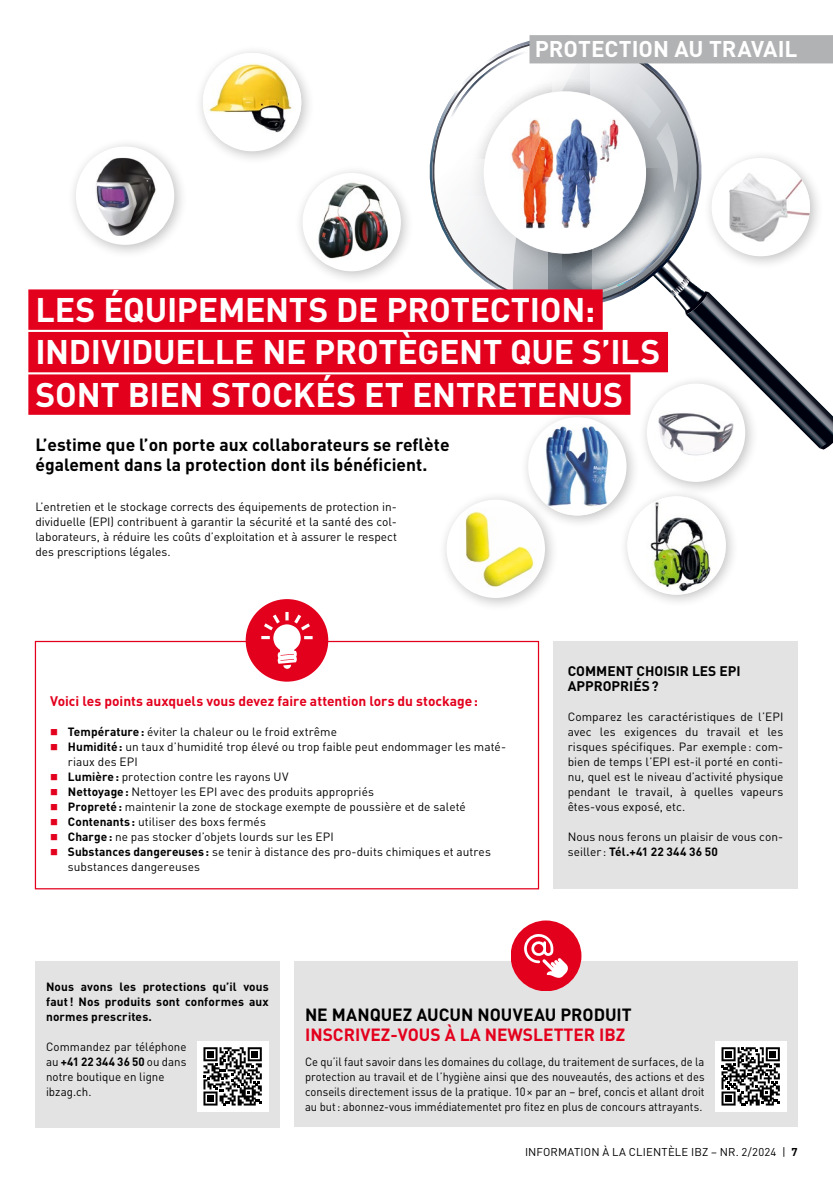
<style>
.page{position:relative;width:833px;height:1180px;background:#fff}
.page>*{position:absolute;margin:0;border:0;box-sizing:border-box;transform-origin:0 0}
.t1{font:700 33.75px/42.5px "DIN";letter-spacing:-.005em;color:#fff}
.t2{font:700 22.5px "DIN";color:#fff}
.t3{font:700 17.5px/20px "DIN";color:#000}
.t4{font:700 17.5px "DIN";color:#e3001d}
.t5{font:700 13.75px "DIN";color:#e3001d}
.t6{font:700 13.75px/15px "DIN";color:#000}
.t7{font:11.88px/15px "DIN";letter-spacing:.005em;color:#000}
.t8{font:11.88px/15px "DIN";letter-spacing:.005em;color:#000;text-align:justify;scale:.94 1}
.t9{font:700 11.88px/15px "DIN";letter-spacing:.01em;color:#000;text-align:justify}
.t10{font:11.25px "DIN";letter-spacing:.015em;color:#000}
.s1{font-weight:700}
</style>
<div class="page">
<svg style="left:424px;top:63px;width:409px;height:387px"></svg>
<svg style="left:432px;top:41px;width:267px;height:264px"></svg>
<div style="left:28px;top:289px;width:574px;height:41px;background:#e3001d"></div>
<div style="left:28px;top:332px;width:640px;height:40px;background:#e3001d"></div>
<div style="left:28px;top:374px;width:602px;height:41px;background:#e3001d"></div>
<div style="left:529px;top:35px;width:304px;height:28px;background:#b1b2b3"></div>
<div style="left:294px;top:961px;width:503px;height:165px;background:#e3e3e3"></div>
<div style="left:35px;top:961px;width:244px;height:166px;background:#e3e3e3"></div>
<div style="left:715px;top:1041px;width:71px;height:71px;background:#fff"></div>
<svg style="left:721px;top:1047px;width:59px;height:58px"></svg>
<div style="left:197px;top:1041px;width:71px;height:71px;background:#fff"></div>
<svg style="left:203px;top:1047px;width:59px;height:58px"></svg>
<div style="left:510px;top:920px;width:71px;height:71px;background:#e3001d;border-radius:35px"></div>
<svg style="left:524px;top:934px;width:44px;height:44px"></svg>
<div style="left:35px;top:641px;width:504px;height:248px;border:1px solid #e3001d"></div>
<div style="left:553px;top:642px;width:244px;height:247px;background:#e3e3e3"></div>
<div style="left:246px;top:599px;width:82px;height:83px;background:#e3001d;border-radius:50%"></div>
<svg style="left:261px;top:612px;width:52px;height:57px"></svg>
<div style="left:194px;top:44px;width:121px;height:121px;background:#000;opacity:.25"></div>
<div style="left:203px;top:53px;width:98px;height:98px;background:#fff;border-radius:50%"></div>
<img style="left:203px;top:53px;width:98px;height:91px">
<div style="left:293px;top:164px;width:122px;height:121px;background:#000;opacity:.25"></div>
<div style="left:302px;top:173px;width:99px;height:98px;background:#fff;border-radius:50%"></div>
<img style="left:312px;top:180px;width:85px;height:85px">
<div style="left:437px;top:491px;width:122px;height:121px;background:#000;opacity:.25"></div>
<div style="left:446px;top:500px;width:99px;height:98px;background:#fff;border-radius:50%"></div>
<img style="left:457px;top:508px;width:85px;height:85px">
<div style="left:519px;top:408px;width:121px;height:121px;background:#000;opacity:.25"></div>
<div style="left:528px;top:417px;width:98px;height:98px;background:#fff;border-radius:50%"></div>
<img style="left:541px;top:425px;width:71px;height:90px">
<div style="left:638px;top:375px;width:121px;height:121px;background:#000;opacity:.25"></div>
<div style="left:647px;top:384px;width:98px;height:98px;background:#fff;border-radius:50%"></div>
<img style="left:653px;top:391px;width:85px;height:85px">
<div style="left:702px;top:149px;width:122px;height:121px;background:#000;opacity:.25"></div>
<div style="left:711px;top:158px;width:99px;height:98px;background:#fff;border-radius:50%"></div>
<img style="left:729px;top:159px;width:81px;height:82px">
<div style="left:618px;top:487px;width:121px;height:122px;background:#000;opacity:.25"></div>
<img style="left:627px;top:496px;width:98px;height:99px;border-radius:49px">
<div style="left:67px;top:138px;width:121px;height:121px;background:#000;opacity:.25"></div>
<div style="left:76px;top:147px;width:98px;height:98px;background:#fff;border-radius:50%"></div>
<img style="left:86px;top:158px;width:78px;height:78px">
<h2 class="t2" style="left:535px;top:34px;width:264px">PROTECTION AU TRAVAIL</h2>
<h1 class="t1" style="left:35px;top:287px;width:626px">LES ÉQUIPEMENTS DE PROTECTION:<br>INDIVIDUELLE NE PROTÈGENT QUE S’ILS<br>SONT BIEN STOCKÉS ET ENTRETENUS</h1>
<h3 class="t3" style="left:35px;top:434px;width:415px">L’estime que l’on porte aux collaborateurs se reflète également dans la protection dont ils bénéficient.</h3>
<p class="t7" style="left:35px;top:499px;width:363px;text-align:justify">L’entretien et le stockage corrects des équipements de protection in&shy;dividuelle (EPI) contribuent à garantir la sécurité et la santé des col&shy;laborateurs, à réduire les coûts d’exploitation et à assurer le respect des prescriptions légales.</p>
<p class="t5" style="left:50px;top:692px;width:429px">Voici les points auxquels vous devez faire attention lors du stockage:</p>
<p class="t7" style="left:68px;top:724px;width:440px"><span class="s1">Température:</span> éviter la chaleur ou le froid extrême<br><span class="s1">Humidité:</span> un taux d’humidité trop élevé ou trop faible peut endommager les maté&shy;riaux des EPI<br><span class="s1">Lumière:</span> protection contre les rayons UV<br><span class="s1">Nettoyage:</span> Nettoyer les EPI avec des produits appropriés<br><span class="s1">Propreté:</span> maintenir la zone de stockage exempte de poussière et de saleté <span class="s1">Contenants:</span> utiliser des boxs fermés<br><span class="s1">Charge:</span> ne pas stocker d’objets lourds sur les EPI<br><span class="s1">Substances dangereuses:</span> se tenir à distance des pro-duits chimiques et autres substances dangereuses</p>
<p class="t6" style="left:567px;top:663px;width:175px">COMMENT CHOISIR LES EPI<br>APPROPRIÉS?</p>
<p class="t7" style="left:567px;top:709px;width:217px;text-align:justify">Comparez les caractéristiques de l’EPI avec les exigences du travail et les risques spécifiques. Par exemple: com&shy;bien de temps l’EPI est-il porté en conti&shy;nu, quel est le niveau d’activité physique pendant le travail, à quelles vapeurs êtes-vous exposé, etc.</p>
<p class="t7" style="left:567px;top:829px;width:217px">Nous nous ferons un plaisir de vous con&shy;seiller: <span class="s1">Tél.+41 22 344 36 50</span></p>
<p class="t9" style="left:46px;top:979px;width:224px">Nous avons les protections qu’il vous faut! Nos produits sont conformes aux normes prescrites.</p>
<p class="t7" style="left:46px;top:1039px;width:142px">Commandez par téléphone au <span class="s1">+41 22 344 36 50</span> ou dans notre boutique en ligne ibzag.ch.</p>
<h3 class="t3" style="left:305px;top:1004px;width:328px">NE MANQUEZ AUCUN NOUVEAU PRODUIT</h3>
<h3 class="t4" style="left:305px;top:1024px;width:322px">INSCRIVEZ-VOUS À LA NEWSLETTER IBZ</h3>
<p class="t8" style="left:305px;top:1054px;width:426px">Ce qu’il faut savoir dans les domaines du collage, du traitement de surfaces, de la protection au travail et de l’hygiène ainsi que des nouveautés, des actions et des conseils directement issus de la pratique. 10× par an – bref, concis et allant droit au but: abonnez-vous immédiatementet pro fitez en plus de concours attrayants.</p>
<p class="t10" style="left:525px;top:1145px;width:274px">INFORMATION À LA CLIENTÈLE IBZ – NR. 2/2024 | <span class="s1">7</span></p>
</div>
